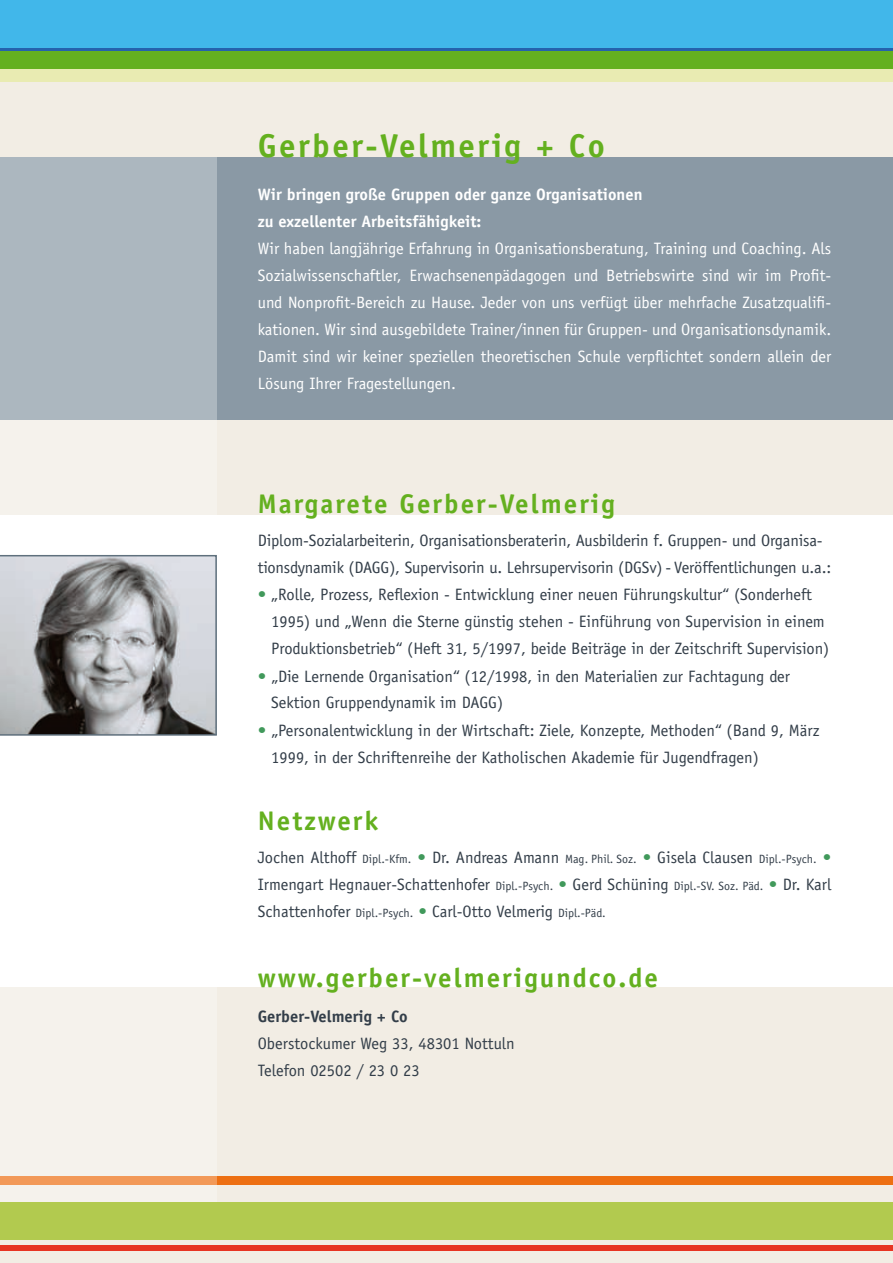
<style>
.page{position:relative;width:893px;height:1263px;background:#fff}
.page>*{position:absolute;margin:0;border:0;box-sizing:border-box;transform-origin:0 0}
.t1{font:700 33px "Officina Sans";letter-spacing:.075em;color:#64b01f}
.t2{font:700 27px "Officina Sans";letter-spacing:.075em;color:#64b01f}
.t3{font:16.5px/27px "Officina Sans";color:#333e49}
.t4{font:16.5px/27px "Officina Sans";color:#fff;text-align:justify}
.t5{font:700 16.5px/27px "Officina Sans";color:#fff}
.t6{font:700 16.5px "Officina Sans";color:#333e49}
.s1{color:#41995b}
.s2{font-size:12px}
</style>
<div class="page">
<div style="left:0;top:0;width:893px;height:514px;background:#f2ede4"></div>
<div style="left:0;top:157px;width:893px;height:263px;background:#8a99a5"></div>
<div style="left:0;top:988px;width:893px;height:275px;background:#f2ede4"></div>
<div style="left:0;top:1176px;width:893px;height:9px;background:#ed6f12"></div>
<div style="left:0;top:1202px;width:893px;height:38px;background:#b2ca4f"></div>
<div style="left:0;top:1245px;width:893px;height:5px;background:#e73422"></div>
<div style="left:0;top:51px;width:893px;height:24px;background:#64b01f"></div>
<div style="left:0;top:0;width:893px;height:50px;background:#41b7ea"></div>
<hr style="left:0;top:48px;width:893px;height:3px;background:#2562ad">
<div style="left:0;top:69px;width:893px;height:13px;background:#e9ebb2"></div>
<svg style="left:0;top:157px;width:217px;height:1028px"></svg>
<svg style="left:0;top:555px;width:217px;height:181px;background:#a0a2a4"></svg>
<h1 class="t1" style="left:258px;top:126px;width:349px">Gerber-Velmerig + Co</h1>
<p class="t5" style="left:258px;top:181px;width:386px">Wir bringen große Gruppen oder ganze Organisationen zu exzellenter Arbeitsfähigkeit:</p>
<p class="t4" style="left:258px;top:235px;width:575px">Wir haben langjährige Erfahrung in Organisationsberatung, Training und Coaching. Als Sozialwissenschaftler, Erwachsenenpädagogen und Betriebswirte sind wir im Profit&shy;und Nonprofit-Bereich zu Hause. Jeder von uns verfügt über mehrfache Zusatzqualifi&shy;kationen. Wir sind ausgebildete Trainer/innen für Gruppen- und Organisationsdynamik.<br>Damit sind wir keiner speziellen theoretischen Schule verpflichtet sondern allein der Lösung Ihrer Fragestellungen.</p>
<h2 class="t2" style="left:258px;top:487px;width:359px">Margarete Gerber-Velmerig</h2>
<p class="t3" style="left:258px;top:527px;width:575px">Diplom-Sozialarbeiterin, Organisationsberaterin, Ausbilderin f. Gruppen- und Organisa&shy;tionsdynamik (DAGG), Supervisorin u. Lehrsupervisorin (DGSv) - Veröffentlichungen u.a.:</p>
<p class="t3" style="left:271px;top:581px;width:560px;text-indent:-14px"><span class="s1">•</span> „Rolle, Prozess, Reflexion - Entwicklung einer neuen Führungskultur“ (Sonderheft<br>1995) und „Wenn die Sterne günstig stehen - Einführung von Supervision in einem<br>Produktionsbetrieb“ (Heft 31, 5/1997, beide Beiträge in der Zeitschrift Supervision)</p>
<p class="t3" style="left:271px;top:662px;width:520px;text-indent:-13px"><span class="s1">•</span> „Die Lernende Organisation“ (12/1998, in den Materialien zur Fachtagung der<br>Sektion Gruppendynamik im DAGG)</p>
<p class="t3" style="left:271px;top:716px;width:550px;text-indent:-13px"><span class="s1">•</span> „Personalentwicklung in der Wirtschaft: Ziele, Konzepte, Methoden“ (Band 9, März<br>1999, in der Schriftenreihe der Katholischen Akademie für Jugendfragen)</p>
<h2 class="t2" style="left:258px;top:804px;width:122px">Netzwerk</h2>
<p class="t3" style="left:258px;top:844px;width:575px;text-align:justify">Jochen Althoff <span class="s2">Dipl.-Kfm.</span> <span class="s1">•</span> Dr. Andreas Amann <span class="s2">Mag. Phil. Soz.</span> <span class="s1">•</span> Gisela Clausen <span class="s2">Dipl.-Psych.</span> <span class="s1">• </span>Irmengart Hegnauer-Schattenhofer <span class="s2">Dipl.-Psych.</span> <span class="s1">•</span> Gerd Schüning <span class="s2">Dipl.-SV. Soz. Päd.</span> <span class="s1">•</span> Dr. Karl Schattenhofer <span class="s2">Dipl.-Psych.</span> <span class="s1">•</span> Carl-Otto Velmerig <span class="s2">Dipl.-Päd.</span></p>
<h2 class="t2" style="left:258px;top:960px;width:402px">www.gerber-velmerigundco.de</h2>
<p class="t6" style="left:258px;top:1006px;width:152px">Gerber-Velmerig + Co</p>
<p class="t3" style="left:258px;top:1029px;width:259px">Oberstockumer Weg 33, 48301 Nottuln<br>Telefon 02502 / 23 0 23</p>
</div>
